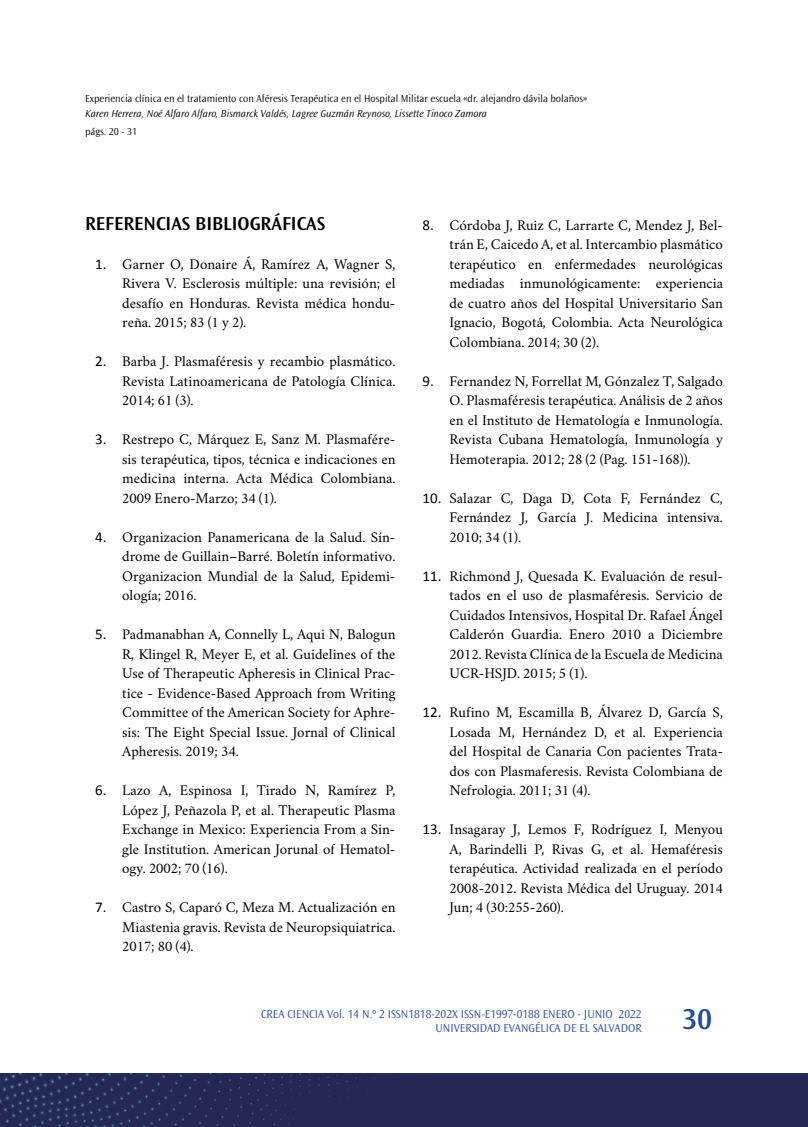
<style>
.page{position:relative;width:808px;height:1127px;background:#fff}
.page>*{position:absolute;margin:0;border:0;box-sizing:border-box;transform-origin:0 0}
.t1{font:600 30px "Ocean Sans Std";color:#264a99}
.t2{font:600 19.5px "Ocean Sans Std";color:#000}
.t3{font:15px/19.5px "Crimson";color:#000;text-align:justify}
.t4{font:300 12px/13.5px "Ocean Sans Std";color:#264a99;text-align:right}
.t5{font:300 10.5px "Ocean Sans Std";color:#000}
.t6{font:italic 300 10.5px "Ocean Sans Std";color:#000}
.s1{font-family:"Calibri"}
</style>
<div class="page">
<div style="left:0;top:1074px;width:808px;height:53px;background:#242855"></div>
<p class="t5" style="left:85px;top:93px;width:504px">Experiencia clínica en el tratamiento con Aféresis Terapéutica en el Hospital Militar escuela «dr. alejandro dávila bolaños»</p>
<p class="t6" style="left:85px;top:108px;width:404px">Karen Herrera, Noé Alfaro Alfaro, Bismarck Valdés, Lagree Guzmán Reynoso, Lissette Tinoco Zamora</p>
<p class="t5" style="left:85px;top:126px;width:54px">págs. 20 - 31</p>
<h2 class="t2" style="left:85px;top:212px;width:242px">REFERENCIAS BIBLIOGRÁFICAS</h2>
<p class="t3" style="left:122px;top:252px;width:275px;text-indent:-27px"><span class="s1">1.</span> Garner O, Donaire Á, Ramírez A, Wagner S, Rivera V. Esclerosis múltiple: una revisión; el desafío en Honduras. Revista médica hondu&shy;reña. 2015; 83 (1 y 2).</p>
<p class="t3" style="left:122px;top:350px;width:275px;text-indent:-27px"><span class="s1">2.</span> Barba J. Plasmaféresis y recambio plasmático.<br>Revista Latinoamericana de Patología Clínica.<br>2014; 61 (3).</p>
<p class="t3" style="left:122px;top:428px;width:275px;text-indent:-27px"><span class="s1">3.</span> Restrepo C, Márquez E, Sanz M. Plasmafére&shy;sis terapéutica, tipos, técnica e indicaciones en medicina interna. Acta Médica Colombiana.<br>2009 Enero-Marzo; 34 (1).</p>
<p class="t3" style="left:122px;top:525px;width:275px;text-indent:-27px"><span class="s1">4.</span> Organizacion Panamericana de la Salud. Sín&shy;drome de Guillain–Barré. Boletín informativo.<br>Organizacion Mundial de la Salud, Epidemi&shy;ología; 2016.</p>
<p class="t3" style="left:122px;top:623px;width:275px;text-indent:-27px"><span class="s1">5.</span> Padmanabhan A, Connelly L, Aqui N, Balogun R, Klingel R, Meyer E, et al. Guidelines of the Use of Therapeutic Apheresis in Clinical Prac&shy;tice - Evidence-Based Approach from Writing Committee of the American Society for Aphre&shy;sis: The Eight Special Issue. Jornal of Clinical Apheresis. 2019; 34.</p>
<p class="t3" style="left:122px;top:779px;width:275px;text-indent:-27px"><span class="s1">6.</span> Lazo A, Espinosa I, Tirado N, Ramírez P, López J, Peñazola P, et al. Therapeutic Plasma Exchange in Mexico: Experiencia From a Sin&shy;gle Institution. American Jorunal of Hematol&shy;ogy. 2002; 70 (16).</p>
<p class="t3" style="left:122px;top:896px;width:275px;text-indent:-27px"><span class="s1">7.</span> Castro S, Caparó C, Meza M. Actualización en Miastenia gravis. Revista de Neuropsiquiatrica.<br>2017; 80 (4).</p>
<p class="t3" style="left:450px;top:213px;width:275px;text-indent:-27px"><span class="s1">8.</span> Córdoba J, Ruiz C, Larrarte C, Mendez J, Bel&shy;trán E, Caicedo A, et al. Intercambio plasmático terapéutico en enfermedades neurológicas mediadas inmunológicamente: experiencia de cuatro años del Hospital Universitario San Ignacio, Bogotá, Colombia. Acta Neurológica Colombiana. 2014; 30 (2).</p>
<p class="t3" style="left:450px;top:369px;width:275px;text-indent:-27px"><span class="s1">9.</span> Fernandez N, Forrellat M, Gónzalez T, Salgado O. Plasmaféresis terapéutica. Análisis de 2 años en el Instituto de Hematología e Inmunología.<br>Revista Cubana Hematología, Inmunología y Hemoterapia. 2012; 28 (2 (Pag. 151-168)).</p>
<p class="t3" style="left:450px;top:486px;width:275px;text-indent:-27px"><span class="s1">10.</span> Salazar C, Daga D, Cota F, Fernández C, Fernández J, García J. Medicina intensiva.<br>2010; 34 (1).</p>
<p class="t3" style="left:450px;top:564px;width:275px;text-indent:-27px"><span class="s1">11.</span> Richmond J, Quesada K. Evaluación de resul&shy;tados en el uso de plasmaféresis. Servicio de Cuidados Intensivos, Hospital Dr. Rafael Ángel Calderón Guardia. Enero 2010 a Diciembre 2012. Revista Clínica de la Escuela de Medicina UCR-HSJD. 2015; 5 (1).</p>
<p class="t3" style="left:450px;top:701px;width:275px;text-indent:-27px"><span class="s1">12.</span> Rufino M, Escamilla B, Álvarez D, García S, Losada M, Hernández D, et al. Experiencia del Hospital de Canaria Con pacientes Trata&shy;dos con Plasmaferesis. Revista Colombiana de Nefrologia. 2011; 31 (4).</p>
<p class="t3" style="left:450px;top:818px;width:275px;text-indent:-27px"><span class="s1">13.</span> Insagaray J, Lemos F, Rodríguez I, Menyou A, Barindelli P, Rivas G, et al. Hemaféresis terapéutica. Actividad realizada en el período 2008-2012. Revista Médica del Uruguay. 2014<br>Jun; 4 (30:255-260).</p>
<p class="t4" style="left:261px;top:1007px;width:382px">CREA CIENCIA Vol. 14 N.º 2 ISSN1818-202X ISSN-E1997-0188 ENERO - JUNIO 2022<br>UNIVERSIDAD EVANGÉLICA DE EL SALVADOR</p>
<h1 class="t1" style="left:682px;top:1002px;width:32px">30</h1>
</div>
